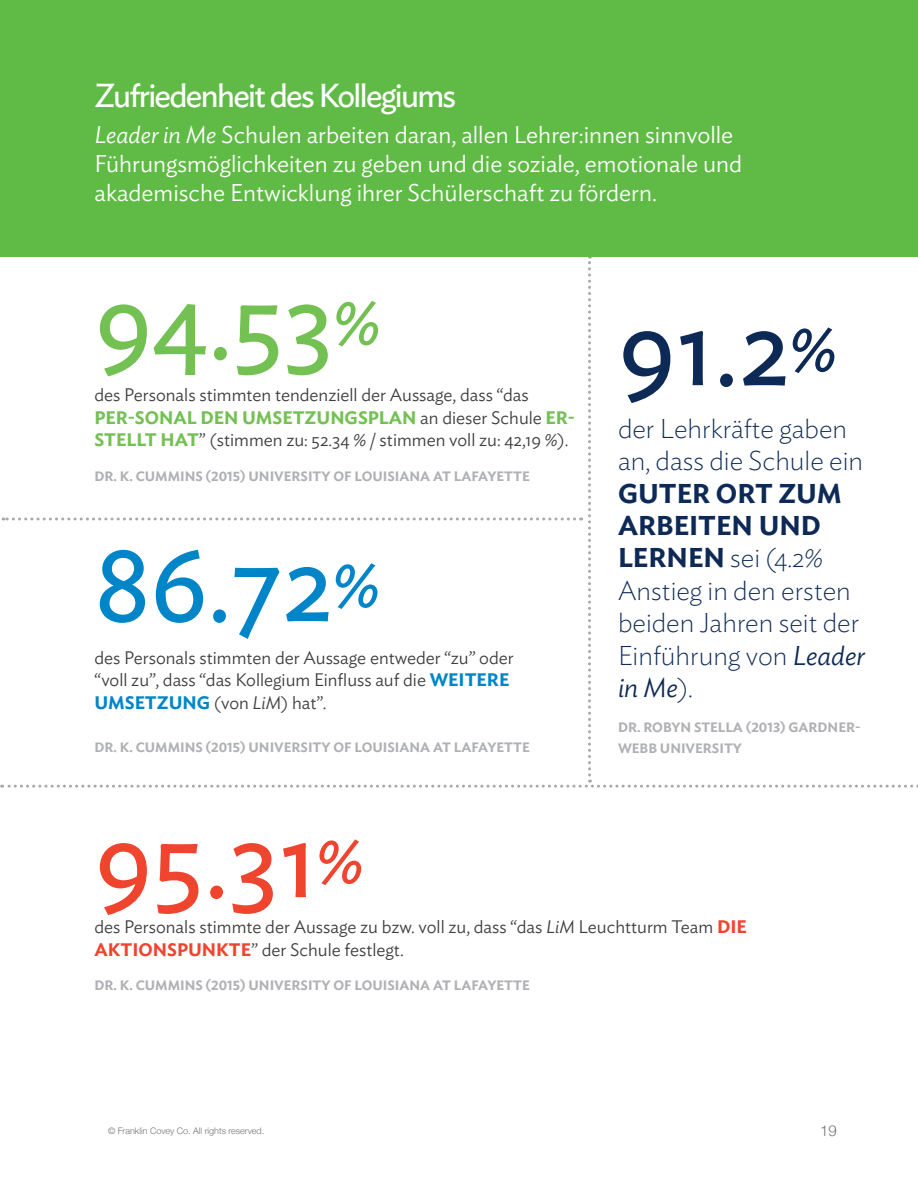
<style>
.page{position:relative;width:918px;height:1188px;background:#fff}
.page>*{position:absolute;margin:0;border:0;box-sizing:border-box;transform-origin:0 0}
.t1{font:105px "Ideal Sans";color:#ef452e}
.Number_Callout_RED{font:105px "Ideal Sans";color:#73c053}
.Number_Callout_RED-2{font:105px "Ideal Sans";color:#0085c9}
.Number_Callout_RED-3{font:105px "Ideal Sans";color:#0d2955}
.HL1{font:33px "Ideal Sans";letter-spacing:-.05em;color:#fff}
.Callout_1_Indigo{font:200 27px/32.4px "Ideal Sans";color:#0d2955}
.HL2{font:300 24px/28.8px "Ideal Sans";color:#fff}
.t2{font:300 18px/22.5px "Ideal Sans";color:#3e3e3f}
.t3{font:300 15px "Helvetica Neue";color:#727376}
.Attribution{font:600 13.5px/21px "Ideal Sans";color:#b0b1b5}
.t4{font:300 9px "Helvetica Neue";color:#727376}
.s1{font-style:italic}
.s2{font-size:61.2px}
.s3{font-weight:600;color:#73c053}
.s4{font-weight:600;color:#0085c9}
.s5{font-weight:600}
.s6{font-weight:300;font-style:italic}
.s7{font-weight:600;color:#ef452e}
</style>
<div class="page">
<svg style="left:2px;top:256px;width:916px;height:532px"></svg>
<div style="left:0;top:0;width:918px;height:256px;background:#60bb46"></div>
<p class="HL1" style="left:94px;top:71px;width:363px">Zufriedenheit des Kollegiums</p>
<p class="HL2" style="left:94px;top:118px;width:649px"><span class="s1">Leader in Me</span> Schulen arbeiten daran, allen Lehrer:innen sinnvolle<br>Führungsmöglichkeiten zu geben und die soziale, emotionale und akademische Entwicklung ihrer Schülerschaft zu fördern.</p>
<p class="Number_Callout_RED" style="left:94px;top:242px;width:287px">94.53<span class="s2">%</span></p>
<p class="t2" style="left:94px;top:382px;width:482px">des Personals stimmten tendenziell der Aussage, dass “das<br><span class="s3">PER-SONAL DEN UMSETZUNGSPLAN</span> an dieser Schule <span class="s3">ER-<br>STELLT HAT</span>” (stimmen zu: 52.34 % / stimmen voll zu: 42,19 %).</p>
<p class="Attribution" style="left:94px;top:464px;width:437px">DR. K. CUMMINS (2015) UNIVERSITY OF LOUISIANA AT LAFAYETTE</p>
<p class="Number_Callout_RED-2" style="left:94px;top:505px;width:287px">86.72<span class="s2">%</span></p>
<p class="t2" style="left:94px;top:645px;width:421px">des Personals stimmten der Aussage entweder “zu” oder “voll zu”, dass “das Kollegium Einfluss auf die <span class="s4">WEITERE<br>UMSETZUNG</span> (von <span class="s1">LiM</span>) hat”.</p>
<p class="Attribution" style="left:94px;top:736px;width:437px">DR. K. CUMMINS (2015) UNIVERSITY OF LOUISIANA AT LAFAYETTE</p>
<p class="Number_Callout_RED-3" style="left:618px;top:269px;width:220px">91.2<span class="s2">%</span></p>
<p class="Callout_1_Indigo" style="left:618px;top:410px;width:248px">der Lehrkräfte gaben an, dass die Schule ein<br><span class="s5">GUTER ORT ZUM<br>ARBEITEN UND<br>LERNEN</span> sei (4.2%<br>Anstieg in den ersten beiden Jahren seit der<br>Einführung von <span class="s6">Leader in Me</span>).</p>
<p class="Attribution" style="left:618px;top:715px;width:244px">DR. ROBYN STELLA (2013) GARDNER-<br>WEBB UNIVERSITY</p>
<p class="t1" style="left:94px;top:781px;width:271px">95.31<span class="s2">%</span></p>
<p class="t2" style="left:94px;top:914px;width:654px">des Personals stimmte der Aussage zu bzw. voll zu, dass “das <span class="s1">LiM</span> Leuchtturm Team <span class="s7">DIE<br>AKTIONSPUNKTE</span>” der Schule festlegt.</p>
<p class="Attribution" style="left:94px;top:974px;width:437px">DR. K. CUMMINS (2015) UNIVERSITY OF LOUISIANA AT LAFAYETTE</p>
<p class="t4" style="left:108px;top:1124px;width:158px">© Franklin Covey Co. All rights reserved.</p>
<p class="t3" style="left:820px;top:1118px;width:18px">19</p>
</div>
